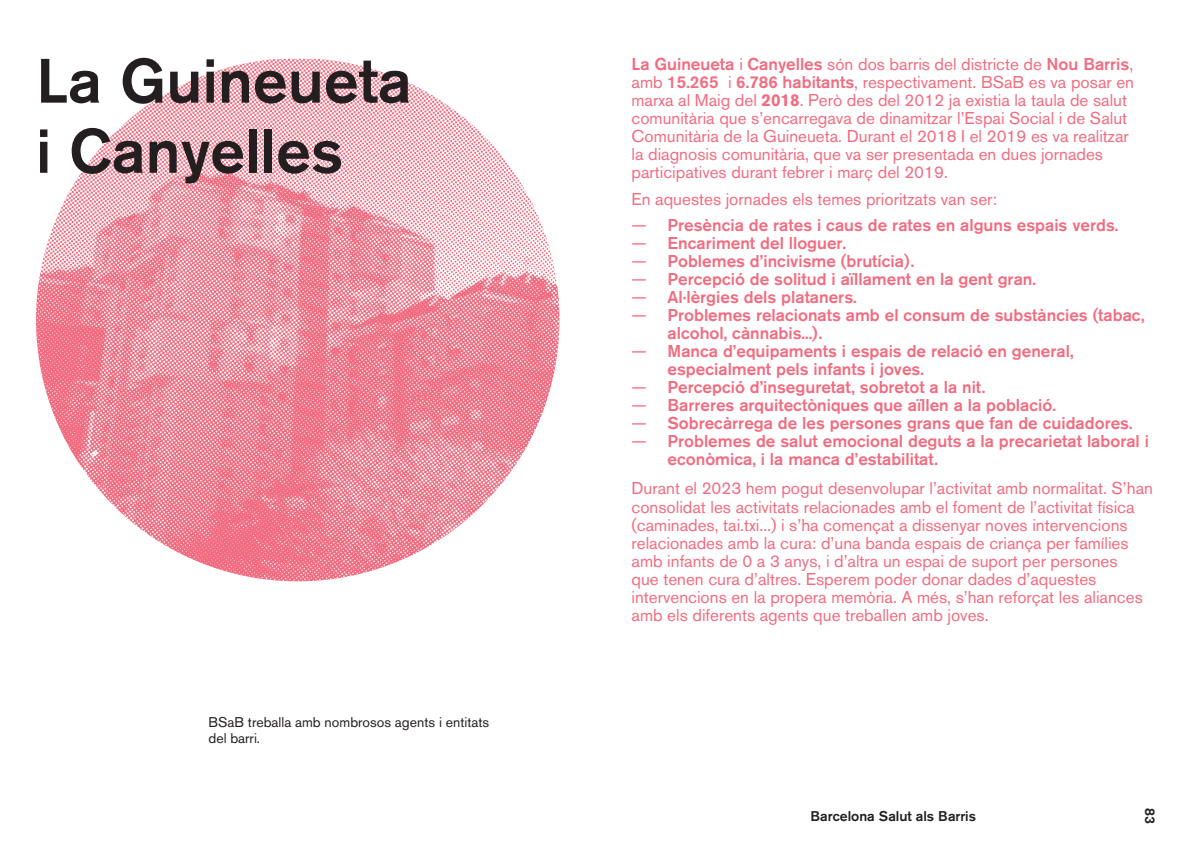
<style>
.page{position:relative;width:1191px;height:842px;background:#fff}
.page>*{position:absolute;margin:0;border:0;box-sizing:border-box;transform-origin:0 0}
.t1{font:500 62px/70.1px "Akzidenz Grotesk BQ";color:#231f20}
.t2{font:17px/18px "Akzidenz Grotesk BQ";color:#f16c80}
.t3{font:500 17px/18px "Akzidenz Grotesk BQ";color:#f16c80}
.t4{font:14px/16px "Akzidenz Grotesk BQ";color:#231f20}
.t5{font:500 14px "Akzidenz Grotesk BQ";color:#231f20}
.s1{font-weight:500}
.s2{font-weight:700}
.s3{font-weight:400}
</style>
<div class="page">
<img style="left:36px;top:58px;width:523px;height:523px;border-radius:262px">
<p class="t1" style="left:36px;top:45px;width:377px">La Guineueta i Canyelles</p>
<p class="t2" style="left:631px;top:55px;width:504px"><span class="s1">La Guineueta</span> i <span class="s1">Canyelles</span> són dos barris del districte de <span class="s1">Nou Barris</span>, amb <span class="s1">15.265</span> i <span class="s1">6.786 habitants</span>, respectivament. BSaB es va posar en marxa al Maig del <span class="s2">2018</span>. Però des del 2012 ja existia la taula de salut comunitària que s’encarregava de dinamitzar l’Espai Social i de Salut Comunitària de la Guineueta. Durant el 2018 I el 2019 es va realitzar la diagnosis comunitària, que va ser presentada en dues jornades participatives durant febrer i març del 2019.</p>
<p class="t2" style="left:631px;top:190px;width:367px">En aquestes jornades els temes prioritzats van ser:</p>
<p class="t3" style="left:631px;top:216px;width:488px"><span class="s3">—</span> Presència de rates i caus de rates en alguns espais verds.</p>
<p class="t3" style="left:631px;top:234px;width:216px"><span class="s3">—</span> Encariment del lloguer.</p>
<p class="t3" style="left:631px;top:252px;width:284px"><span class="s3">—</span> Poblemes d’incivisme (brutícia).</p>
<p class="t3" style="left:631px;top:270px;width:406px"><span class="s3">—</span> Percepció de solitud i aïllament en la gent gran.</p>
<p class="t3" style="left:631px;top:288px;width:227px"><span class="s3">—</span> Al·lèrgies dels plataners.</p>
<p class="t3" style="left:667px;top:306px;width:479px;text-indent:-36px"><span class="s3">—</span> Problemes relacionats amb el consum de substàncies (tabac, alcohol, cànnabis...).</p>
<p class="t3" style="left:667px;top:342px;width:407px;text-indent:-36px"><span class="s3">—</span> Manca d’equipaments i espais de relació en general, especialment pels infants i joves.</p>
<p class="t3" style="left:631px;top:378px;width:355px"><span class="s3">—</span> Percepció d’inseguretat, sobretot a la nit.</p>
<p class="t3" style="left:631px;top:396px;width:426px"><span class="s3">—</span> Barreres arquitectòniques que aïllen a la població.</p>
<p class="t3" style="left:631px;top:414px;width:502px"><span class="s3">—</span> Sobrecàrrega de les persones grans que fan de cuidadores.</p>
<p class="t3" style="left:667px;top:432px;width:483px;text-indent:-36px"><span class="s3">—</span> Problemes de salut emocional deguts a la precarietat laboral i econòmica, i la manca d’estabilitat.</p>
<p class="t2" style="left:631px;top:479px;width:523px">Durant el 2023 hem pogut desenvolupar l’activitat amb normalitat. S’han consolidat les activitats relacionades amb el foment de l’activitat física (caminades, tai.txi...) i s’ha començat a dissenyar noves intervencions relacionades amb la cura: d’una banda espais de criança per famílies amb infants de 0 a 3 anys, i d’altra un espai de suport per persones<br>que tenen cura d’altres. Esperem poder donar dades d’aquestes intervencions en la propera memòria. A més, s’han reforçat les aliances amb els diferents agents que treballen amb joves.</p>
<p class="t4" style="left:208px;top:714px;width:282px">BSaB treballa amb nombrosos agents i entitats del barri.</p>
<p class="t5" style="left:810px;top:807px;width:167px">Barcelona Salut als Barris</p>
<p class="t5" style="left:1158px;top:808px;width:17px;rotate:90deg">83</p>
</div>
